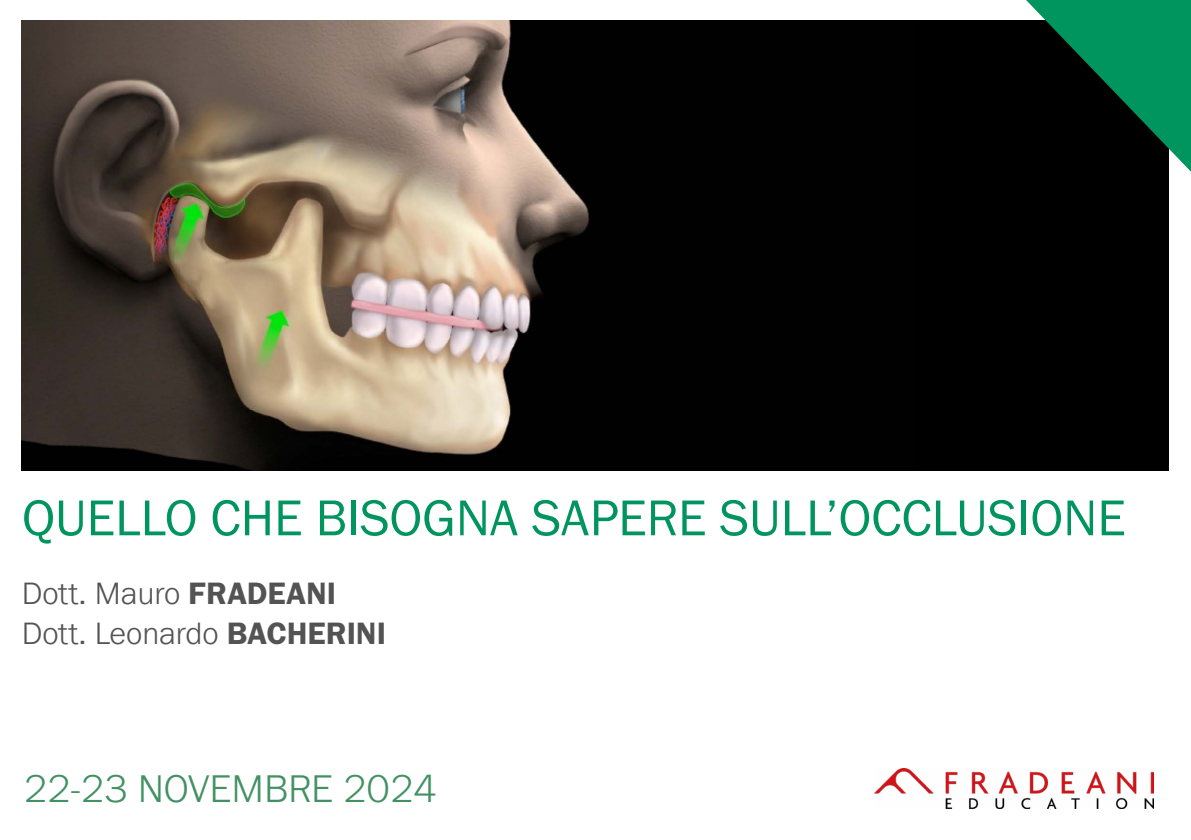
<style>
.page{position:relative;width:1191px;height:840px;background:#fff}
.page>*{position:absolute;margin:0;border:0;box-sizing:border-box;transform-origin:0 0}
.t1{font:52px "Franklin Gothic URW Boo";color:#00945e}
.t2{font:300 40px "Franklin Gothic URW";color:#429163}
.t3{font:300 32px/40px "Franklin Gothic URW";color:#535353}
.s1{font-family:"Franklin Gothic URW Dem";font-weight:400}
</style>
<div class="page">
<div style="left:22px;top:20px;width:1147px;height:450px;background:#000"></div>
<img style="left:22px;top:20px;width:568px;height:450px">
<svg style="left:1026px;top:0;width:165px;height:172px"></svg>
<img style="left:874px;top:768px;width:279px;height:40px">
<h1 class="t1" style="left:22px;top:485px;width:1105px">QUELLO CHE BISOGNA SAPERE SULL’OCCLUSIONE</h1>
<p class="t3" style="left:22px;top:572px;width:365px">Dott. Mauro <span class="s1">FRADEANI<br></span>Dott. Leonardo <span class="s1">BACHERINI</span></p>
<p class="t2" style="left:24px;top:763px;width:415px">22-23 NOVEMBRE 2024</p>
</div>
